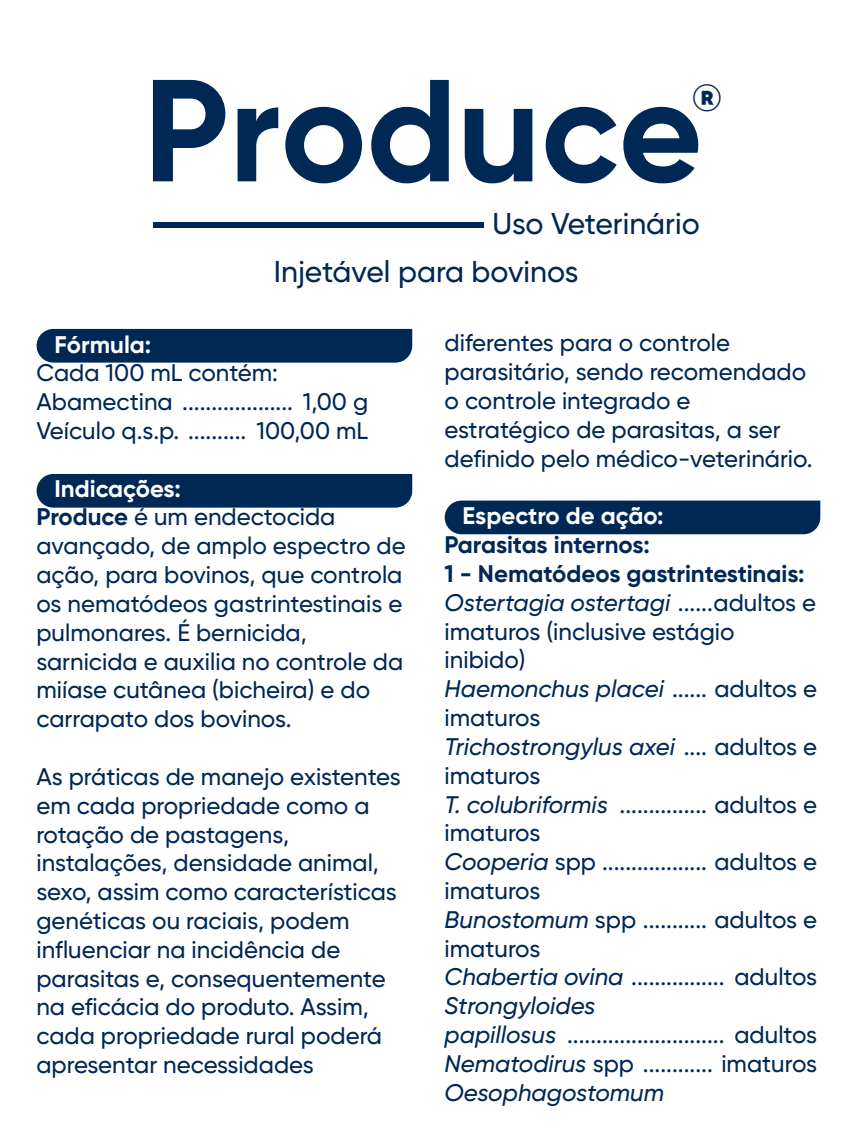
<style>
.page{position:relative;width:853px;height:1137px;background:#fff}
.page>*{position:absolute;margin:0;border:0;box-sizing:border-box;transform-origin:0 0}
.t1{font:700 144.75px "Gilroy";color:#002855}
.t2{font:700 37.75px "Gilroy";color:#002855}
.t3{font:500 30px/47.5px "Gilroy";color:#002855}
.t4{font:500 24px/28.8px "Gilroy";color:#002855}
.t5{font:700 24px "Gilroy";color:#fff}
.s1{font-weight:700;color:#fff}
.s2{font-weight:700}
.s3{font-style:italic}
</style>
<div class="page">
<div style="left:37px;top:474px;width:375px;height:33px;background:#002855"></div>
<div style="left:445px;top:500px;width:375px;height:34px;background:#002855"></div>
<div style="left:37px;top:329px;width:375px;height:33px;background:#002855"></div>
<div style="left:154px;top:222px;width:330px;height:6px;background:#002855"></div>
<h1 class="t1" style="left:143px;top:40px;width:560px">Produce</h1>
<h2 class="t2" style="left:692px;top:74px;width:31px">®</h2>
<p class="t3" style="left:274px;top:200px;width:427px;text-indent:219px">Uso Veterinário<br>Injetável para bovinos</p>
<p class="t5" style="left:54px;top:329px;width:98px">Fórmula:</p>
<p class="t4" style="left:36px;top:358px;width:333px">Cada 100 mL contém:<br>Abamectina ................... 1,00 g<br>Veículo q.s.p. .......... 100,00 mL</p>
<p class="t4" style="left:36px;top:473px;width:371px;text-indent:18px"><span class="s1">Indicações:<br></span><span class="s2">Produce</span> é um endectocida avançado, de amplo espectro de ação, para bovinos, que controla os nematódeos gastrintestinais e pulmonares. É bernicida, sarnicida e auxilia no controle da miíase cutânea (bicheira) e do carrapato dos bovinos.</p>
<p class="t4" style="left:36px;top:761px;width:366px">As práticas de manejo existentes em cada propriedade como a rotação de pastagens, instalações, densidade animal, sexo, assim como características genéticas ou raciais, podem influenciar na incidência de parasitas e, consequentemente na eficácia do produto. Assim, cada propriedade rural poderá apresentar necessidades</p>
<p class="t4" style="left:444px;top:328px;width:369px">diferentes para o controle parasitário, sendo recomendado o controle integrado e estratégico de parasitas, a ser definido pelo médico-veterinário.</p>
<p class="t5" style="left:462px;top:501px;width:202px">Espectro de ação:</p>
<p class="t4" style="left:444px;top:530px;width:374px"><span class="s2">Parasitas internos:<br>1 - Nematódeos gastrintestinais:<br></span><span class="s3">Ostertagia ostertagi</span> ......adultos e imaturos (inclusive estágio inibido)<br><span class="s3">Haemonchus placei</span> ...... adultos e imaturos<br><span class="s3">Trichostrongylus axei</span> .... adultos e imaturos<br><span class="s3">T. colubriformis</span> ............... adultos e imaturos<br><span class="s3">Cooperia</span> spp .................. adultos e imaturos<br><span class="s3">Bunostomum</span> spp ........... adultos e imaturos<br><span class="s3">Chabertia ovina</span> ................ adultos<br><span class="s3">Strongyloides<br>papillosus</span> ........................... adultos<br><span class="s3">Nematodirus</span> spp ............ imaturos<br><span class="s3">Oesophagostomum</span></p>
</div>
